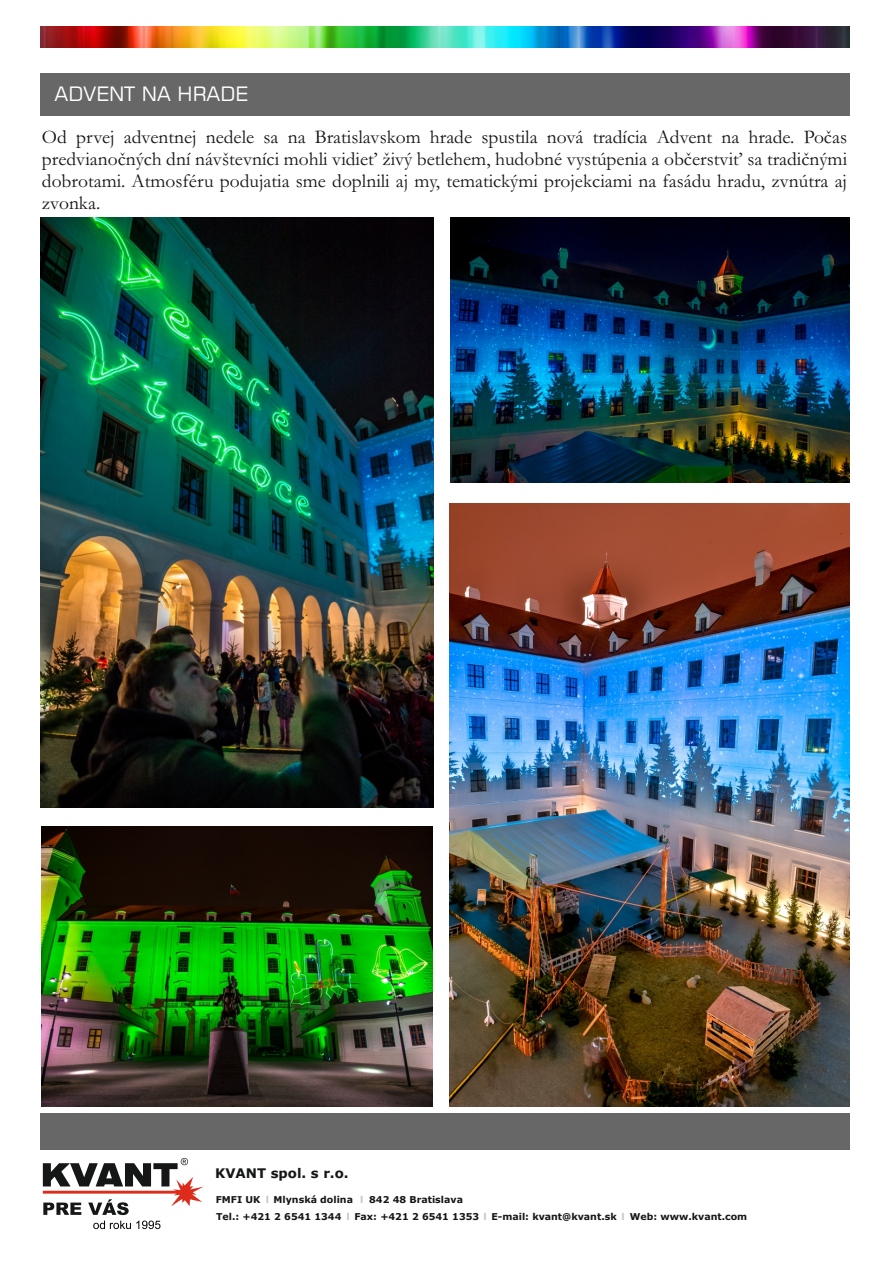
<style>
.page{position:relative;width:893px;height:1263px;background:#fff}
.page>*{position:absolute;margin:0;border:0;box-sizing:border-box;transform-origin:0 0}
.t1{font:19.95px "Square 721 BT";color:#fff}
.t2{font:19.5px/21.9px "Garamond";color:#151616;text-align:justify}
.t3{font:700 13.35px "Verdana";color:#151616}
.t4{font:700 9.45px "Verdana";color:#151616}
.t5{font:700 9.45px "Verdana";color:#c5c5c5}
.s1{color:#c5c5c5}
</style>
<div class="page">
<img style="left:42px;top:26px;width:808px;height:21px">
<svg style="left:43px;top:1158px;width:161px;height:71px"></svg>
<div style="left:40px;top:1113px;width:810px;height:37px;background:#676767"></div>
<div style="left:40px;top:74px;width:810px;height:42px;background:#676767"></div>
<img style="left:450px;top:217px;width:400px;height:266px">
<img style="left:41px;top:826px;width:391px;height:280px">
<img style="left:450px;top:504px;width:400px;height:602px">
<img style="left:40px;top:217px;width:393px;height:591px">
<p class="t1" style="left:55px;top:86px;width:195px">ADVENT NA HRADE</p>
<p class="t2" style="left:42px;top:128px;width:807px">Od prvej adventnej nedele sa na Bratislavskom hrade spustila nová tradícia Advent na hrade. Počas predvianočných dní návštevníci mohli vidieť živý betlehem, hudobné vystúpenia a občerstviť sa tradičnými dobrotami. Atmosféru podujatia sme doplnili aj my, tematickými projekciami na fasádu hradu, zvnútra aj zvonka.</p>
<p class="t3" style="left:215px;top:1167px;width:135px">KVANT spol. s r.o.</p>
<p class="t4" style="left:216px;top:1195px;width:46px">FMFI UK</p>
<p class="t4" style="left:274px;top:1195px;width:81px">Mlynská dolina</p>
<p class="t4" style="left:369px;top:1195px;width:95px">842 48 Bratislava</p>
<p class="t5" style="left:266px;top:1195px;width:5px">l</p>
<p class="t5" style="left:360px;top:1195px;width:5px">l</p>
<p class="t4" style="left:216px;top:1213px;width:127px">Tel.: +421 2 6541 1344</p>
<p class="t4" style="left:354px;top:1213px;width:126px">Fax: +421 2 6541 1353</p>
<p class="t5" style="left:346px;top:1213px;width:5px">l</p>
<p class="t4" style="left:484px;top:1213px;width:135px"><span class="s1">l</span> E-mail: kvant@kvant.sk</p>
<p class="t4" style="left:630px;top:1213px;width:119px">Web: www.kvant.com</p>
<p class="t5" style="left:621px;top:1213px;width:5px">l</p>
</div>
